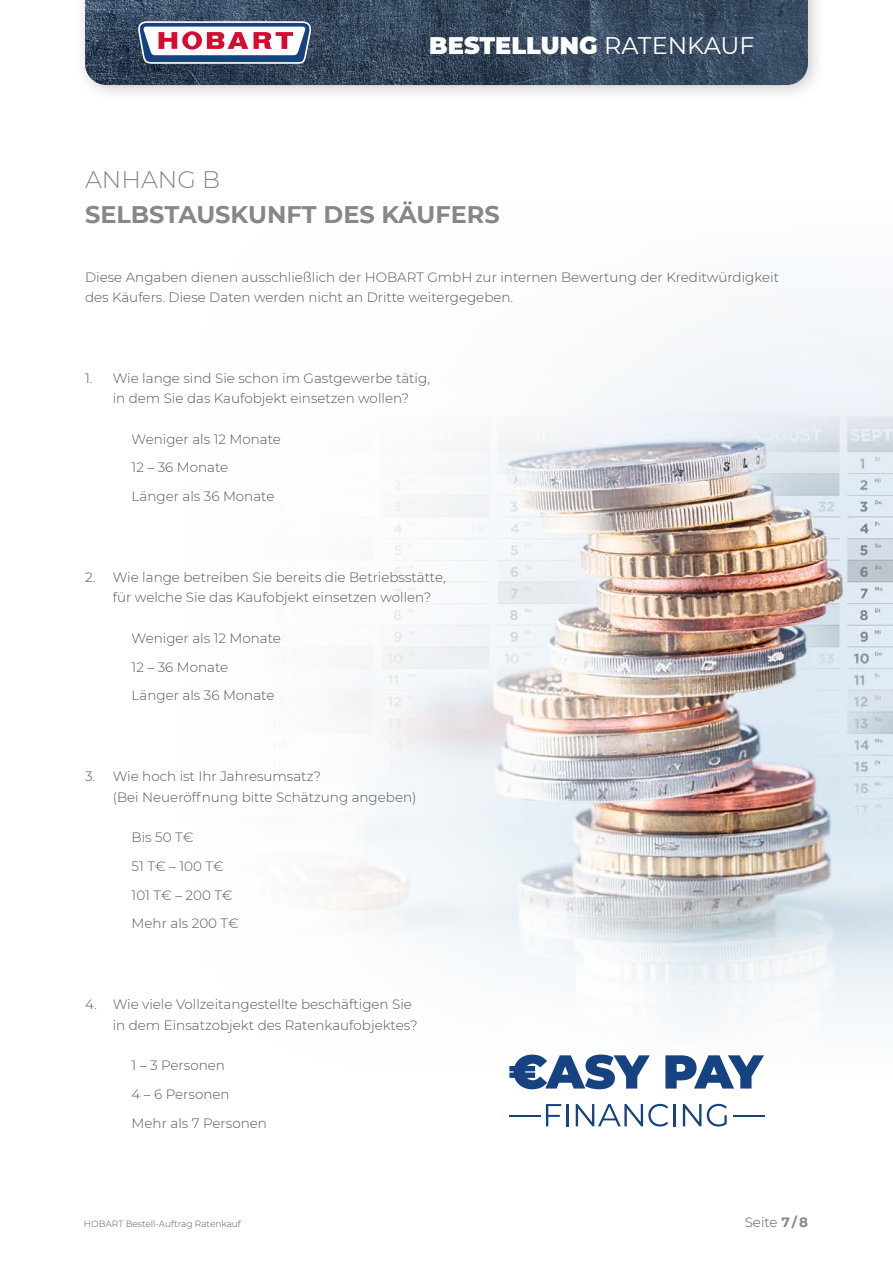
<style>
.page{position:relative;width:893px;height:1263px;background:#fff}
.page>*{position:absolute;margin:0;border:0;box-sizing:border-box;transform-origin:0 0}
.t1{font:700 24px "Montserrat";color:#878786}
.t2{font:900 24px "Montserrat";color:#fff}
.t3{font:300 24px "Montserrat";color:#878786}
.t4{font:300 13.5px/28.8px "Montserrat";color:#565656}
.t5{font:300 9px "Montserrat";color:#565656}
.s1{font-weight:400}
.s2{font-weight:700;color:#878786}
</style>
<div class="page">
<img style="left:321px;top:307px;width:572px;height:716px">
<div style="left:74px;top:0;width:751px;height:102px;background:#000;opacity:.2"></div>
<img style="left:85px;top:0;width:723px;height:85px">
<svg style="left:138px;top:21px;width:173px;height:43px"></svg>
<svg style="left:546px;top:1104px;width:15px;height:22px"></svg>
<hr style="left:566px;top:1104px;width:2px;height:22px;background:#164282">
<svg style="left:576px;top:1104px;width:92px;height:22px"></svg>
<hr style="left:673px;top:1104px;width:3px;height:22px;background:#164282">
<svg style="left:683px;top:1104px;width:18px;height:22px"></svg>
<svg style="left:707px;top:1104px;width:20px;height:22px"></svg>
<svg style="left:509px;top:1054px;width:141px;height:35px"></svg>
<svg style="left:665px;top:1055px;width:99px;height:33px"></svg>
<hr style="left:509px;top:1115px;width:31px;height:1px;background:#164282">
<hr style="left:733px;top:1115px;width:31px;height:1px;background:#164282">
<h1 class="t2" style="left:429px;top:28px;width:327px">BESTELLUNG <span class="s1">RATENKAUF</span></h1>
<h1 class="t3" style="left:85px;top:163px;width:137px">ANHANG B</h1>
<h1 class="t1" style="left:85px;top:197px;width:416px">SELBSTAUSKUNFT DES KÄUFERS</h1>
<p class="t4" style="left:85px;top:266px;width:695px;line-height:20.2px">Diese Angaben dienen ausschließlich der HOBART GmbH zur internen Bewertung der Kreditwürdigkeit des Käufers. Diese Daten werden nicht an Dritte weitergegeben.</p>
<p class="t4" style="left:85px;top:367px;width:346px;line-height:20.2px;text-align:center">1. Wie lange sind Sie schon im Gastgewerbe tätig, in dem Sie das Kaufobjekt einsetzen wollen?</p>
<p class="t4" style="left:132px;top:424px;width:151px">Weniger als 12 Monate<br>12 – 36 Monate<br>Länger als 36 Monate</p>
<p class="t4" style="left:113px;top:567px;width:335px;line-height:20.2px;text-indent:-28px">2. Wie lange betreiben Sie bereits die Betriebsstätte, für welche Sie das Kaufobjekt einsetzen wollen?</p>
<p class="t4" style="left:132px;top:623px;width:151px">Weniger als 12 Monate<br>12 – 36 Monate<br>Länger als 36 Monate</p>
<p class="t4" style="left:113px;top:766px;width:305px;line-height:20.2px;text-indent:-28px">3. Wie hoch ist Ihr Jahresumsatz?<br>(Bei Neueröffnung bitte Schätzung angeben)</p>
<p class="t4" style="left:132px;top:822px;width:109px">Bis 50 T€<br>51 T€ – 100 T€<br>101 T€ – 200 T€<br>Mehr als 200 T€</p>
<p class="t4" style="left:113px;top:994px;width:306px;line-height:20.2px;text-indent:-28px">4. Wie viele Vollzeitangestellte beschäftigen Sie in dem Einsatzobjekt des Ratenkaufobjektes?</p>
<p class="t4" style="left:132px;top:1050px;width:137px">1 – 3 Personen<br>4 – 6 Personen<br>Mehr als 7 Personen</p>
<p class="t5" style="left:84px;top:1217px;width:158px">HOBART Bestell-Auftrag Ratenkauf</p>
<p class="t4" style="left:745px;top:1207px;width:65px">Seite <span class="s2">7 / 8</span></p>
</div>
